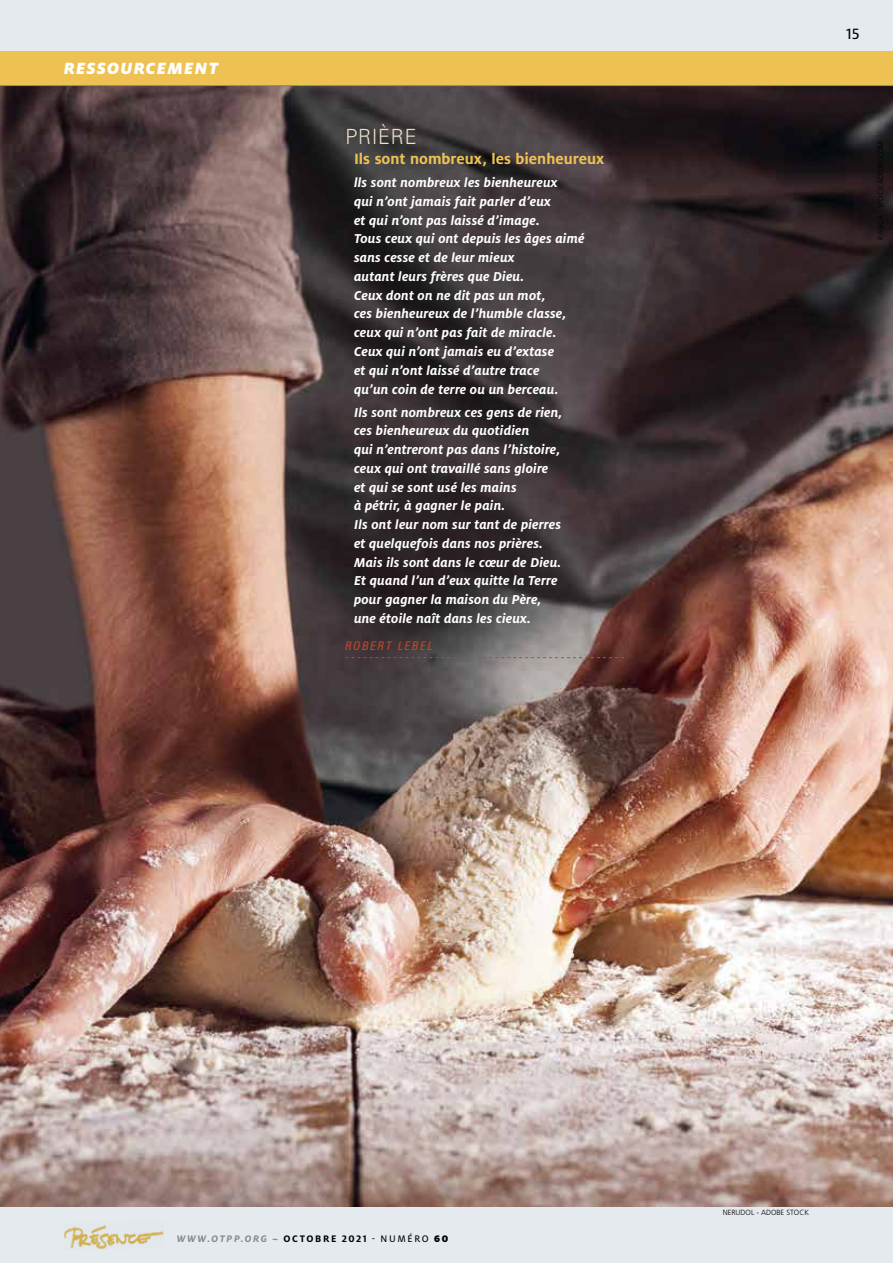
<style>
.page{position:relative;width:893px;height:1263px;background:#e5eaef}
.page>*{position:absolute;margin:0;border:0;box-sizing:border-box;transform-origin:0 0}
.t1{font:300 21px "Zurich BT";letter-spacing:.04em;color:#eedfca;scale:.94 1}
.t2{font:italic 900 18px "Milo OT";letter-spacing:.07em;color:#fff}
.t3{font:700 16.5px "Milo OT";color:#eec153}
.t4{font:16.5px "Milo OT Text";color:#000}
.t5{font:italic 700 14.25px/18.8px "Milo OT";letter-spacing:.01em;color:#fff}
.t6{font:italic condensed 12px "Zurich BT";letter-spacing:.15em;color:#c54623}
.t7{font:italic 700 10.5px "Milo OT";letter-spacing:.16em;color:#87888a}
.t8{font:10.5px "Milo OT Text";letter-spacing:.16em;color:#000}
.t9{font:300 7.5px "Frutiger";color:#000}
.s1{font-style:normal;color:#000}
.s2{font-family:"Milo OT";font-weight:700}
.s3{font-family:"Milo OT";font-weight:900}
</style>
<div class="page">
<img style="left:0;top:86px;width:893px;height:1120px">
<svg style="left:345px;top:657px;width:279px;height:1px"></svg>
<div style="left:0;top:51px;width:893px;height:34px;background:#eec153"></div>
<hr style="left:0;top:85px;width:893px;height:1px;background:#87888a">
<img style="left:64px;top:1225px;width:100px;height:25px">
<p class="t2" style="left:64px;top:58px;width:156px">RESSOURCEMENT</p>
<h1 class="t1" style="left:345px;top:123px;width:77px">PRIÈRE</h1>
<p class="t3" style="left:354px;top:150px;width:252px">Ils sont nombreux, les bienheureux</p>
<p class="t5" style="left:354px;top:173px;width:232px">lls sont nombreux les bienheureux<br>qui n’ont jamais fait parler d’eux<br>et qui n’ont pas laissé d’image.<br>Tous ceux qui ont depuis les âges aimé sans cesse et de leur mieux<br>autant leurs frères que Dieu.<br>Ceux dont on ne dit pas un mot,<br>ces bienheureux de l’humble classe, ceux qui n’ont pas fait de miracle.<br>Ceux qui n’ont jamais eu d’extase<br>et qui n’ont laissé d’autre trace<br>qu’un coin de terre ou un berceau.</p>
<p class="t5" style="left:354px;top:403px;width:210px">Ils sont nombreux ces gens de rien, ces bienheureux du quotidien<br>qui n’entreront pas dans l’histoire, ceux qui ont travaillé sans gloire et qui se sont usé les mains<br>à pétrir, à gagner le pain.<br>Ils ont leur nom sur tant de pierres et quelquefois dans nos prières.<br>Mais ils sont dans le cœur de Dieu.<br>Et quand l’un d’eux quitte la Terre pour gagner la maison du Père, une étoile naît dans les cieux.</p>
<p class="t6" style="left:345px;top:639px;width:89px">ROBERT LEBEL</p>
<p class="t4" style="left:846px;top:24px;width:15px">15</p>
<p class="t7" style="left:177px;top:1233px;width:124px">WWW.OTPP.ORG ~ <span class="s1">Octobr</span></p>
<p class="t8" style="left:331px;top:1233px;width:119px"><span class="s2">e 2021</span> - NUMÉRO <span class="s3">60</span></p>
<p class="t9" style="left:723px;top:1208px;width:88px">NERUDOL - ADOBE STOCK</p>
</div>
